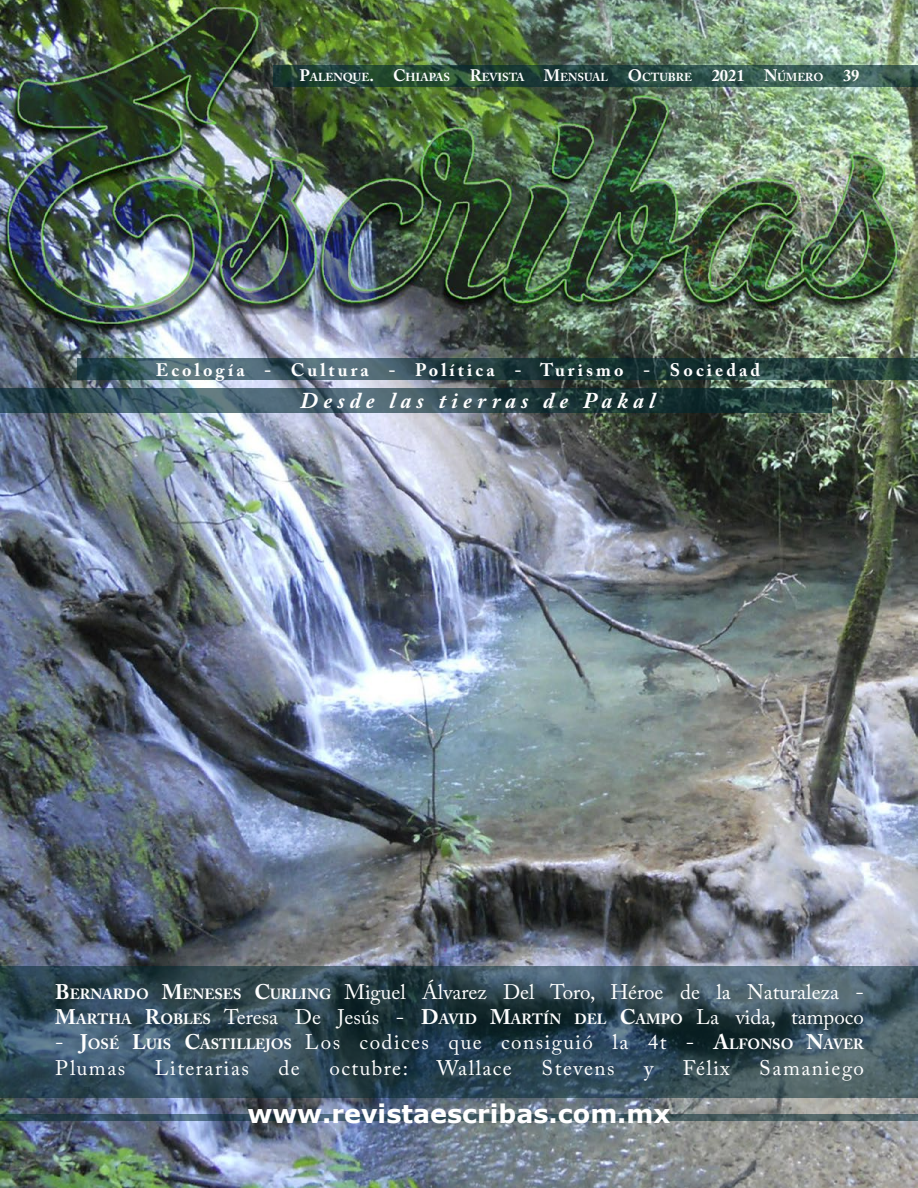
<style>
.page{position:relative;width:918px;height:1188px;background:#fff}
.page>*{position:absolute;margin:0;border:0;box-sizing:border-box;transform-origin:0 0}
.t1{font:700 25.5px "Verdana";color:#fff}
.t2{font:italic 700 22.5px "Adobe Caslon Pro";letter-spacing:.23em;color:#fff}
.t3{font:21px/25.2px "Adobe Caslon Pro";letter-spacing:.01em;color:#fff}
.t4{font:700 18px "Adobe Caslon Pro";letter-spacing:.17em;color:#fff}
.t5{font:700 16.5px "Adobe Caslon Pro";color:#fff}
.t6{font:700 14.7px "Adobe Caslon Pro";color:#fff}
.t7{font:700 11.55px "Adobe Caslon Pro";color:#fff}
.s1{font-size:16.5px}
.s2{font-weight:700}
.s3{font-weight:700;font-size:14.7px}
.s4{font-size:21px}
.s5{font-weight:400;font-size:21px}
</style>
<div class="page">
<img style="left:0;top:0;width:918px;height:1188px">
<svg style="left:274px;top:66px;width:644px;height:21px;background:#294c41"></svg>
<svg style="left:78px;top:359px;width:840px;height:21px;background:#2e4a4e"></svg>
<svg style="left:0;top:1114px;width:918px;height:6px;background:#38515c"></svg>
<svg style="left:0;top:389px;width:832px;height:24px;background:#314d53"></svg>
<svg style="left:0;top:966px;width:918px;height:132px;background:#334b57"></svg>
<p class="t7" style="left:299px;top:70px;width:516px"><span class="s1">P</span>ALENQUE<span class="s1">. C</span>HIAPAS <span class="s1">R</span>EVISTA <span class="s1">M</span>ENSUAL <span class="s1">O</span>CTUBRE <span class="s1">2021 N</span>ÚMERO</p>
<p class="t5" style="left:843px;top:65px;width:18px">39</p>
<p class="t4" style="left:156px;top:359px;width:606px">Ecología - Cultura - Política - Turismo - Sociedad</p>
<p class="t2" style="left:300px;top:388px;width:356px">Desde las tierras de Pakal</p>
<p class="t3" style="left:55px;top:979px;width:810px"><span class="s2">B</span><span class="s3">ERNARDO</span> <span class="s2">M</span><span class="s3">ENESES</span> <span class="s2">C</span><span class="s3">URLING</span> Miguel Álvarez Del Toro, Héroe de la Naturaleza -</p>
<p class="t6" style="left:55px;top:1010px;width:604px"><span class="s4">M</span>ARTHA <span class="s4">R</span>OBLES <span class="s5">Teresa De Jesús -</span> <span class="s4">D</span>AVID <span class="s4">M</span>ARTÍN DEL <span class="s4">C</span>AMPO</p>
<p class="t3" style="left:696px;top:1004px;width:169px">La vida, tampoco</p>
<p class="t3" style="left:55px;top:1029px;width:810px">- <span class="s2">J</span><span class="s3">OSÉ</span> <span class="s2">L</span><span class="s3">UIS</span> <span class="s2">C</span><span class="s3">ASTILLEJOS</span> Los codices que consiguió la 4t - <span class="s2">A</span><span class="s3">LFONSO</span> <span class="s2">N</span><span class="s3">AVER<br></span>Plumas</p>
<p class="t3" style="left:155px;top:1055px;width:96px">Literarias</p>
<p class="t3" style="left:279px;top:1055px;width:23px">de</p>
<p class="t3" style="left:330px;top:1055px;width:80px">octubre:</p>
<p class="t3" style="left:437px;top:1055px;width:77px">Wallace</p>
<p class="t3" style="left:542px;top:1055px;width:75px">Stevens</p>
<p class="t3" style="left:644px;top:1055px;width:11px">y</p>
<p class="t3" style="left:683px;top:1055px;width:49px">Félix</p>
<p class="t3" style="left:759px;top:1055px;width:106px">Samaniego</p>
<p class="t1" style="left:247px;top:1096px;width:425px">www.revistaescribas.com.mx</p>
</div>
